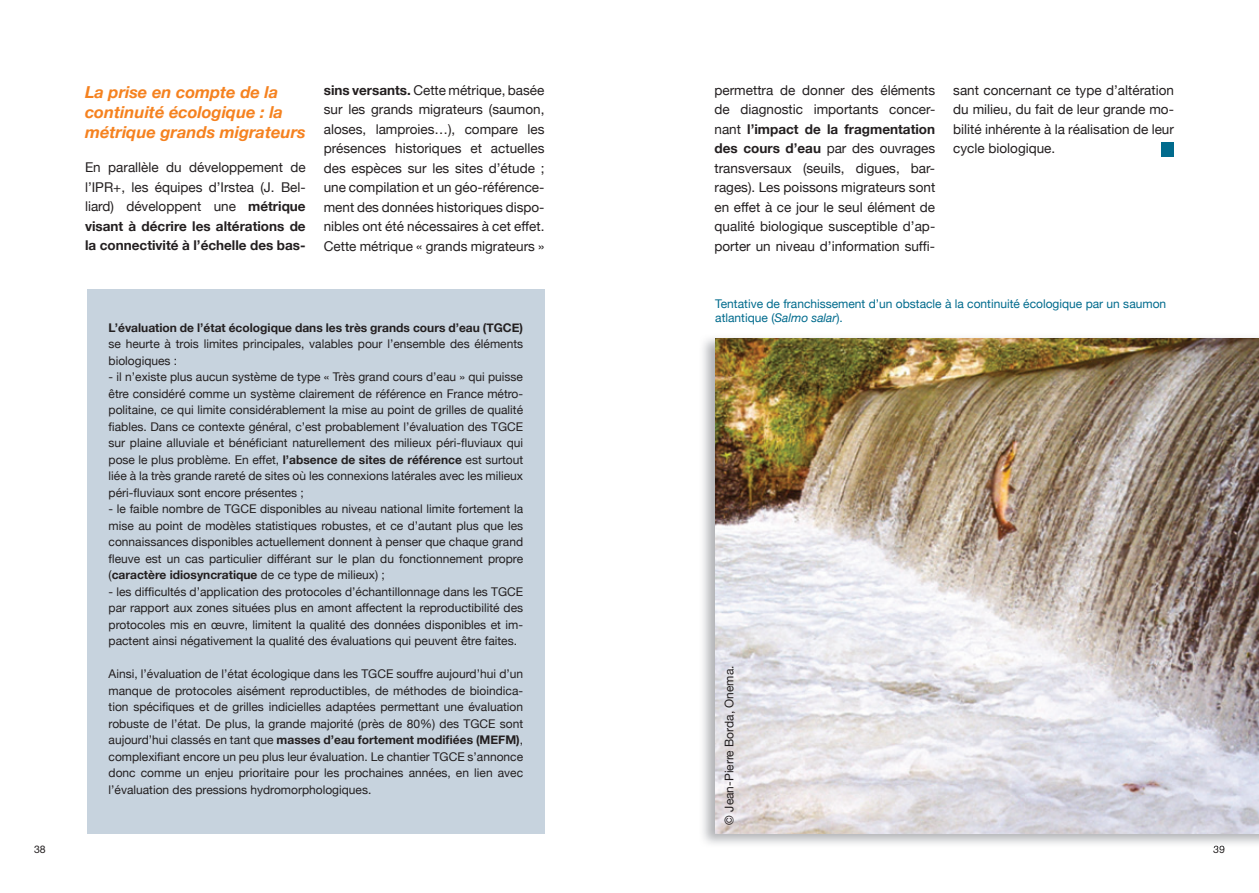
<style>
.page{position:relative;width:1259px;height:893px;background:#fff}
.page>*{position:absolute;margin:0;border:0;box-sizing:border-box;transform-origin:0 0}
.t1{font:italic 700 16.5px/19.8px "Helvetica Neue";color:#f58220}
.t2{font:13.5px/19.5px "Helvetica Neue";color:#231f20;text-align:justify}
.t3{font:12px/16.5px "Helvetica Neue";color:#231f20;text-align:justify}
.t4{font:12px/14.4px "Helvetica Neue";color:#016b8d}
.t5{font:700 12px "Helvetica Neue";color:#231f20}
.t6{font:10.5px "Helvetica Neue";color:#231f20}
.s1{font-weight:700}
.s2{font-style:italic}
</style>
<div class="page">
<svg style="left:1212px;top:845px;width:13px;height:4px"></svg>
<img style="left:715px;top:338px;width:544px;height:495px">
<div style="left:87px;top:289px;width:457px;height:544px;background:#c7d3de"></div>
<div style="left:1161px;top:142px;width:13px;height:15px;background:#016b8d"></div>
<h1 class="t1" style="left:85px;top:82px;width:222px">La prise en compte de la continuité écologique : la métrique grands migrateurs</h1>
<p class="t2" style="left:85px;top:157px;width:222px">En parallèle du développement de l’IPR+, les équipes d’Irstea (J. Bel&shy;liard) développent une <span class="s1">métrique visant à décrire les altérations de la connectivité à l’échelle des bas-</span></p>
<p class="t2" style="left:324px;top:80px;width:222px"><span class="s1">sins versants.</span> Cette métrique, basée sur les grands migrateurs (saumon, aloses, lamproies…), compare les présences historiques et actuelles des espèces sur les sites d’étude ; une compilation et un géo-référence&shy;ment des données historiques dispo&shy;nibles ont été nécessaires à cet effet.<br>Cette métrique « grands migrateurs »</p>
<p class="t2" style="left:714px;top:80px;width:222px">permettra de donner des éléments de diagnostic importants concer&shy;nant <span class="s1">l’impact de la fragmentation des cours d’eau</span> par des ouvrages transversaux (seuils, digues, bar&shy;rages). Les poissons migrateurs sont en effet à ce jour le seul élément de qualité biologique susceptible d’ap&shy;porter un niveau d’information suffi-</p>
<p class="t2" style="left:953px;top:80px;width:222px">sant concernant ce type d’altération du milieu, du fait de leur grande mo&shy;bilité inhérente à la réalisation de leur cycle biologique.</p>
<p class="t4" style="left:715px;top:296px;width:452px">Tentative de franchissement d’un obstacle à la continuité écologique par un saumon atlantique (<span class="s2">Salmo salar</span>).</p>
<p class="t5" style="left:109px;top:320px;width:416px">L’évaluation de l’état écologique dans les très grands cours d’eau (TGCE)</p>
<p class="t3" style="left:109px;top:335px;width:416px">se heurte à trois limites principales, valables pour l’ensemble des éléments biologiques :</p>
<p class="t3" style="left:109px;top:368px;width:416px">- il n’existe plus aucun système de type « Très grand cours d’eau » qui puisse être considéré comme un système clairement de référence en France métro&shy;politaine, ce qui limite considérablement la mise au point de grilles de qualité fiables. Dans ce contexte général, c’est probablement l’évaluation des TGCE sur plaine alluviale et bénéficiant naturellement des milieux péri-fluviaux qui pose le plus problème. En effet, <span class="s1">l’absence de sites de référence</span> est surtout liée à la très grande rareté de sites où les connexions latérales avec les milieux péri-fluviaux sont encore présentes ;</p>
<p class="t3" style="left:109px;top:500px;width:416px">- le faible nombre de TGCE disponibles au niveau national limite fortement la mise au point de modèles statistiques robustes, et ce d’autant plus que les connaissances disponibles actuellement donnent à penser que chaque grand fleuve est un cas particulier différant sur le plan du fonctionnement propre (<span class="s1">caractère idiosyncratique</span> de ce type de milieux) ;</p>
<p class="t3" style="left:109px;top:583px;width:416px">- les difficultés d’application des protocoles d’échantillonnage dans les TGCE par rapport aux zones situées plus en amont affectent la reproductibilité des protocoles mis en œuvre, limitent la qualité des données disponibles et im&shy;pactent ainsi négativement la qualité des évaluations qui peuvent être faites.</p>
<p class="t3" style="left:109px;top:665px;width:416px">Ainsi, l’évaluation de l’état écologique dans les TGCE souffre aujourd’hui d’un manque de protocoles aisément reproductibles, de méthodes de bioindica&shy;tion spécifiques et de grilles indicielles adaptées permettant une évaluation robuste de l’état. De plus, la grande majorité (près de 80%) des TGCE sont aujourd’hui classés en tant que <span class="s1">masses d’eau fortement modifiées (MEFM)</span>, complexifiant encore un peu plus leur évaluation. Le chantier TGCE s’annonce donc comme un enjeu prioritaire pour les prochaines années, en lien avec l’évaluation des pressions hydromorphologiques.</p>
<p class="t3" style="left:721px;top:824px;width:161px;rotate:-90deg">© Jean-Pierre Borda, Onema.</p>
<p class="t6" style="left:34px;top:843px;width:13px">38</p>
<p class="t6" style="left:1213px;top:843px;width:13px">39</p>
</div>
